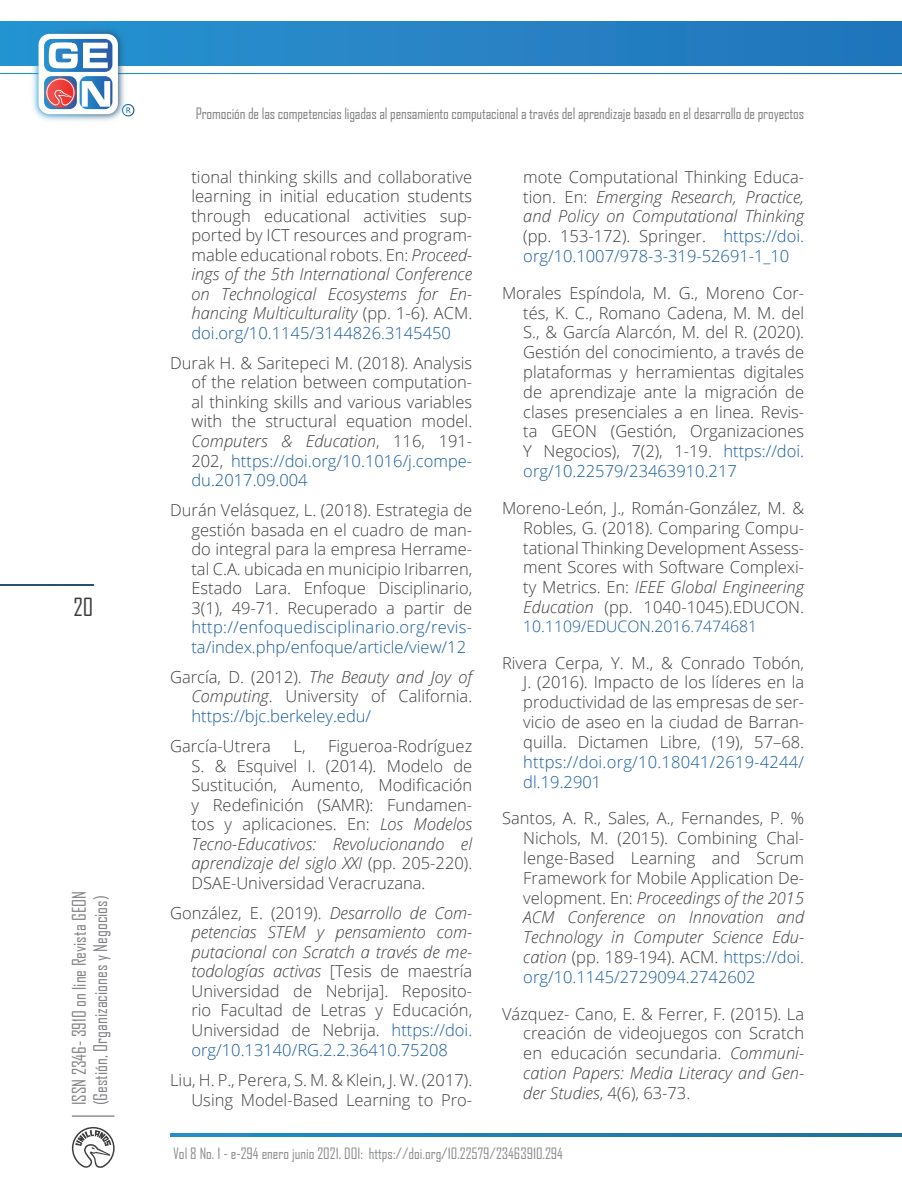
<style>
.page{position:relative;width:902px;height:1191px;background:#fff}
.page>*{position:absolute;margin:0;border:0;box-sizing:border-box;transform-origin:0 0}
.t1{font:24px "Agency FB";color:#3e3e3f}
.t2{font:18px/21.6px "Agency FB";color:#808285}
.bibliografía{font:300 16.5px/19.5px "Open Sans";color:#3e3e3f;text-align:justify}
.bibliografía-2{font:300 15.75px "Open Sans";color:#175d9e}
.t3{font:15px "Agency FB";letter-spacing:-.01em;color:#808285}
.t4{font:15px "Agency FB";color:#8b8d90}
.s1{font-style:italic}
.s2{color:#175d9e}
</style>
<div class="page">
<div style="left:1px;top:22px;width:900px;height:43px;background:#2781c4"></div>
<img style="left:0;top:21px;width:173px;height:100px">
<div style="left:39px;top:34px;width:79px;height:80px;background:#fdfdfd;border-radius:11px"></div>
<svg style="left:44px;top:39px;width:68px;height:70px"></svg>
<hr style="left:72px;top:1115px;width:42px;height:1px;background:#57585a">
<svg style="left:72px;top:1126px;width:43px;height:42px"></svg>
<svg style="left:170px;top:1133px;width:731px;height:4px;background:#217fb1"></svg>
<hr style="left:0;top:584px;width:93px;height:1px;background:#275172">
<h1 class="t1" style="left:73px;top:592px;width:21px">20</h1>
<p class="t2" style="left:68px;top:1105px;width:216px;rotate:-90deg">ISSN 2346- 3910 on line Revista GEON (Gestión, Organizaciones y Negocios)</p>
<p class="t3" style="left:196px;top:105px;width:609px">Promoción de las competencias ligadas al pensamiento computacional a través del aprendizaje basado en el desarrollo de proyectos</p>
<p class="bibliografía" style="left:191px;top:167px;width:282px">tional thinking skills and collaborative learning in initial education students through educational activities sup&shy;ported by ICT resources and program&shy;mable educational robots. En: <span class="s1">Proceed&shy;ings of the 5th International Conference on Technological Ecosystems for En&shy;hancing Multiculturality</span> (pp. 1-6). ACM. <span class="s2">doi.org/10.1145/3144826.3145450</span></p>
<p class="bibliografía" style="left:191px;top:353px;width:282px;text-indent:-21px">Durak H. &amp; Saritepeci M. (2018). Analysis of the relation between computation&shy;al thinking skills and various variables with the structural equation model.<br><span class="s1">Computers &amp; Education</span>, 116, 191- 202, <span class="s2">https://doi.org/10.1016/j.compe&shy;du.2017.09.004</span></p>
<p class="bibliografía" style="left:191px;top:500px;width:282px;text-indent:-21px">Durán Velásquez, L. (2018). Estrategia de gestión basada en el cuadro de man&shy;do integral para la empresa Herrame&shy;tal C.A. ubicada en municipio Iribarren, Estado Lara. Enfoque Disciplinario, 3(1), 49-71. Recuperado a partir de <span class="s2">http://enfoquedisciplinario.org/revis&shy;ta/index.php/enfoque/article/view/12</span></p>
<p class="bibliografía" style="left:191px;top:666px;width:282px;text-indent:-21px">García, D. (2012). <span class="s1">The Beauty and Joy of Computing</span>. University of California. <span class="s2">https://bjc.berkeley.edu/</span></p>
<p class="bibliografía" style="left:170px;top:736px;width:102px">García-Utrera</p>
<p class="bibliografía" style="left:293px;top:736px;width:14px">L,</p>
<p class="bibliografía" style="left:191px;top:736px;width:282px;text-indent:137px">Figueroa-Rodríguez S. &amp; Esquivel I. (2014). Modelo de Sustitución, Aumento, Modificación y Redefinición (SAMR): Fundamen&shy;tos y aplicaciones. En: <span class="s1">Los Modelos Tecno-Educativos: Revolucionando el aprendizaje del siglo XXI</span> (pp. 205-220).<br>DSAE-Universidad Veracruzana.</p>
<p class="bibliografía" style="left:191px;top:902px;width:282px;text-indent:-21px">González, E. (2019). <span class="s1">Desarrollo de Com&shy;petencias STEM y pensamiento com&shy;putacional con Scratch a través de me&shy;todologías activas</span> [Tesis de maestría Universidad de Nebrija]. Reposito&shy;rio Facultad de Letras y Educación, Universidad de Nebrija. <span class="s2">https://doi. org/10.13140/RG.2.2.36410.75208</span></p>
<p class="bibliografía" style="left:170px;top:1069px;width:303px;text-align:right">Liu, H. P., Perera, S. M. &amp; Klein, J. W. (2017).<br>Using Model-Based Learning to Pro-</p>
<p class="bibliografía" style="left:523px;top:166px;width:282px">mote Computational Thinking Educa&shy;tion. En: <span class="s1">Emerging Research, Practice, and Policy on Computational Thinking </span>(pp. 153-172). Springer. <span class="s2">https://doi. org/10.1007/978-3-319-52691-1_10</span></p>
<p class="bibliografía" style="left:523px;top:282px;width:282px;text-indent:-21px">Morales Espíndola, M. G., Moreno Cor&shy;tés, K. C., Romano Cadena, M. M. del S., &amp; García Alarcón, M. del R. (2020).<br>Gestión del conocimiento, a través de plataformas y herramientas digitales de aprendizaje ante la migración de clases presenciales a en linea. Revis&shy;ta GEON (Gestión, Organizaciones Y Negocios), 7(2), 1-19. <span class="s2">https://doi. org/10.22579/23463910.217</span></p>
<p class="bibliografía" style="left:523px;top:497px;width:282px;text-indent:-21px">Moreno-León, J., Román-González, M. &amp; Robles, G. (2018). Comparing Compu&shy;tational Thinking Development Assess&shy;ment Scores with Software Complexi&shy;ty Metrics. En: <span class="s1">IEEE Global Engineering Education</span> (pp. 1040-1045).EDUCON.</p>
<p class="bibliografía-2" style="left:523px;top:615px;width:235px">10.1109/EDUCON.2016.7474681</p>
<p class="bibliografía" style="left:523px;top:652px;width:282px;text-indent:-21px">Rivera Cerpa, Y. M., &amp; Conrado Tobón, J. (2016). Impacto de los líderes en la productividad de las empresas de ser&shy;vicio de aseo en la ciudad de Barran&shy;quilla. Dictamen Libre, (19), 57–68. <span class="s2">https://doi.org/10.18041/2619-4244/ dl.19.2901</span></p>
<p class="bibliografía" style="left:523px;top:808px;width:282px;text-indent:-21px">Santos, A. R., Sales, A., Fernandes, P. % Nichols, M. (2015). Combining Chal&shy;lenge-Based Learning and Scrum Framework for Mobile Application De&shy;velopment. En: <span class="s1">Proceedings of the 2015<br>ACM Conference on Innovation and Technology in Computer Science Edu&shy;cation</span> (pp. 189-194). ACM. <span class="s2">https://doi. org/10.1145/2729094.2742602</span></p>
<p class="bibliografía" style="left:523px;top:1003px;width:282px;text-indent:-21px">Vázquez- Cano, E. &amp; Ferrer, F. (2015). La creación de videojuegos con Scratch en educación secundaria. <span class="s1">Communi&shy;cation Papers: Media Literacy and Gen&shy;der Studies</span>, 4(6), 63-73.</p>
<p class="t4" style="left:173px;top:1144px;width:391px">Vol 8 No. 1 - e-294 enero junio 2021. DOI: https://doi.org/10.22579/23463910.294</p>
</div>
